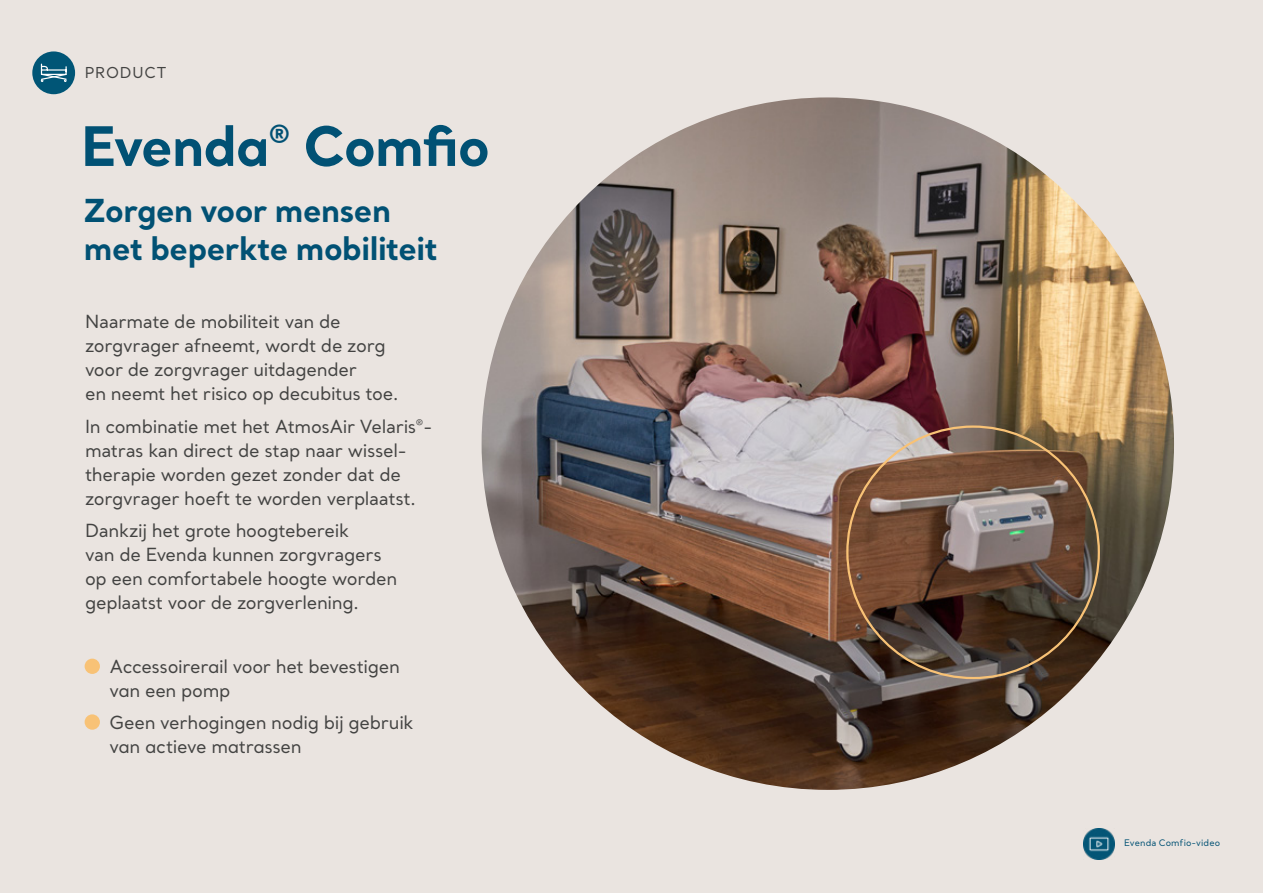
<style>
.page{position:relative;width:1263px;height:893px;background:#eae4e0}
.page>*{position:absolute;margin:0;border:0;box-sizing:border-box;transform-origin:0 0}
.Headline_Santral_Bold_36_43_pt{font:700 54px "Santral";letter-spacing:-.025em;color:#015174}
.Headline_Santral_Bold_36_43_pt-2{font:700 31.5px/37.8px "Santral";letter-spacing:-.015em;color:#015174}
.Bullet_points_14_pt{font:18px/24px "Santral";letter-spacing:-.02em;color:#434342}
.t1{font:15px "Santral";letter-spacing:.055em;color:#3b3d3e}
.Product_description_Santral_Regular_12_1{font:15px "Santral";letter-spacing:.06em;color:#434342}
.Bullet_points_14_pt-2{font:9px "Santral";letter-spacing:.01em;color:#015174}
</style>
<div class="page">
<img style="left:482px;top:97px;width:692px;height:693px;border-radius:346px">
<div style="left:32px;top:51px;width:43px;height:43px;background:#005576;border-radius:50%"></div>
<svg style="left:40px;top:63px;width:27px;height:19px"></svg>
<div style="left:85px;top:659px;width:15px;height:15px;background:#f8c276;border-radius:50%"></div>
<div style="left:85px;top:714px;width:15px;height:16px;background:#f8c276;border-radius:50%"></div>
<img style="left:1083px;top:828px;width:31px;height:31px">
<p class="t1" style="left:85px;top:63px;width:154px">THE EVENDA<sup>®</sup> BED</p>
<p class="Product_description_Santral_Regular_12_1" style="left:85px;top:63px;width:83px">PRODUCT</p>
<p class="Headline_Santral_Bold_36_43_pt" style="left:81px;top:109px;width:411px">Evenda<sup>®</sup> Comfio</p>
<p class="Headline_Santral_Bold_36_43_pt-2" style="left:84px;top:191px;width:355px">Zorgen voor mensen met beperkte mobiliteit</p>
<p class="Bullet_points_14_pt" style="left:85px;top:309px;width:315px">Naarmate de mobiliteit van de zorgvrager afneemt, wordt de zorg voor de zorgvrager uitdagender<br>en neemt het risico op decubitus toe.</p>
<p class="Bullet_points_14_pt" style="left:85px;top:414px;width:349px">In combinatie met het AtmosAir Velaris<sup>®</sup>- matras kan direct de stap naar wissel&shy;therapie worden gezet zonder dat de zorgvrager hoeft te worden verplaatst.</p>
<p class="Bullet_points_14_pt" style="left:85px;top:518px;width:314px">Dankzij het grote hoogtebereik<br>van de Evenda kunnen zorgvragers op een comfortabele hoogte worden geplaatst voor de zorgverlening.</p>
<p class="Bullet_points_14_pt" style="left:109px;top:654px;width:292px">Accessoirerail voor het bevestigen van een pomp</p>
<p class="Bullet_points_14_pt" style="left:109px;top:711px;width:306px">Geen verhogingen nodig bij gebruik van actieve matrassen</p>
<p class="Bullet_points_14_pt-2" style="left:1124px;top:837px;width:98px">Evenda Comfio-video</p>
</div>
